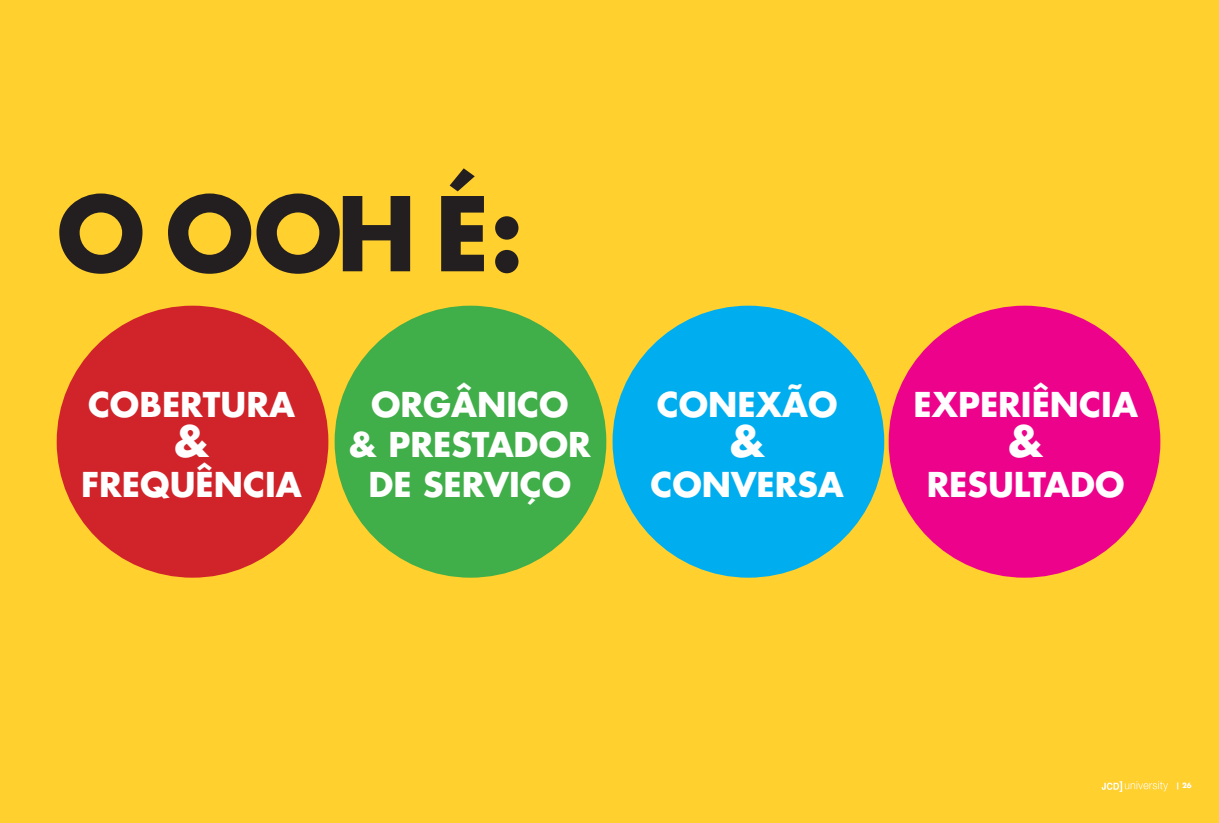
<style>
.page{position:relative;width:1219px;height:823px;background:#fff}
.page>*{position:absolute;margin:0;border:0;box-sizing:border-box;transform-origin:0 0}
.t1{font:700 99.8px "Futura";color:#231f20}
.t2{font:700 42.1px "Futura";color:#fff}
.t3{font:700 33.3px "Futura";color:#fff}
.t4{font:700 7px "Futura";color:#fff}
</style>
<div class="page">
<div style="left:0;top:0;width:1219px;height:822px;background:#ffd02e"></div>
<div style="left:58px;top:306px;width:270px;height:270px;background:#d1232a;border-radius:50%"></div>
<div style="left:335px;top:306px;width:270px;height:270px;background:#40ae49;border-radius:50%"></div>
<div style="left:613px;top:306px;width:270px;height:270px;background:#00aeef;border-radius:50%"></div>
<div style="left:889px;top:306px;width:270px;height:270px;background:#ed028c;border-radius:50%"></div>
<img style="left:1099px;top:778px;width:72px;height:15px">
<p class="t1" style="left:57px;top:167px;width:469px">O OOH É:</p>
<p class="t3" style="left:88px;top:382px;width:209px">COBERTURA</p>
<p class="t2" style="left:174px;top:412px;width:37px">&amp;</p>
<p class="t3" style="left:81px;top:461px;width:222px">FREQUÊNCIA</p>
<p class="t3" style="left:371px;top:382px;width:199px">ORGÂNICO</p>
<p class="t3" style="left:349px;top:422px;width:243px">&amp; PRESTADOR</p>
<p class="t3" style="left:368px;top:461px;width:204px">DE SERVIÇO</p>
<p class="t3" style="left:657px;top:382px;width:182px">CONEXÃO</p>
<p class="t2" style="left:729px;top:412px;width:37px">&amp;</p>
<p class="t3" style="left:650px;top:461px;width:195px">CONVERSA</p>
<p class="t3" style="left:913px;top:382px;width:226px">EXPERIÊNCIA</p>
<p class="t2" style="left:1008px;top:412px;width:37px">&amp;</p>
<p class="t3" style="left:927px;top:461px;width:200px">RESULTADO</p>
<p class="t4" style="left:1176px;top:780px;width:18px">| 26</p>
</div>
